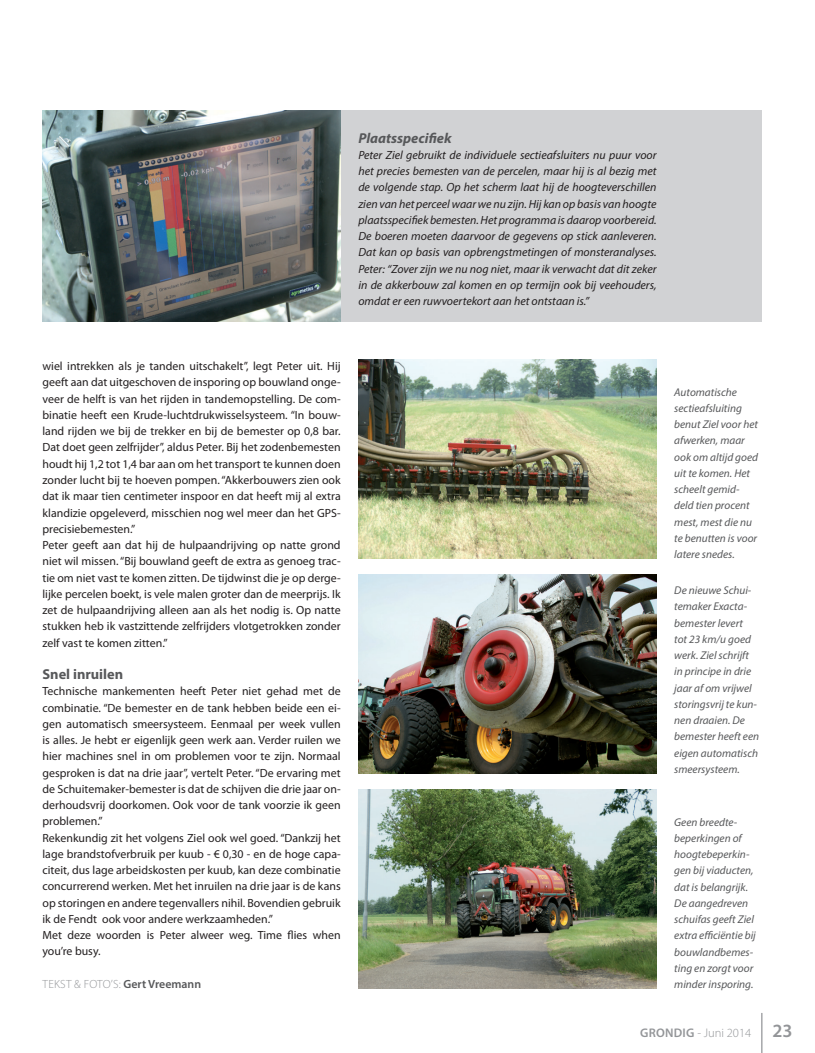
<style>
.page{position:relative;width:815px;height:1053px;background:#fff}
.page>*{position:absolute;margin:0;border:0;box-sizing:border-box;transform-origin:0 0}
.t1{font:italic 700 14.38px "Myriad Pro";color:#57585a}
.t2{font:700 14.38px "Myriad Pro";color:#57585a}
.t3{font:300 12.5px "Myriad Pro";color:#939598}
.t4{font:11.88px/16.2px "Myriad Pro";color:#231f20}
.t5{font:italic 11.88px/16.2px "Myriad Pro";color:#231f20;text-align:justify}
.t6{font:300 11.88px "Myriad Pro";letter-spacing:.02em;color:#939598}
.t7{font:italic 11.25px/16.2px "Myriad Pro";color:#57585a}
.s1{font-weight:600;color:#57585a}
.s2{font-weight:600}
.s3{font-weight:600;font-size:18.75px}
</style>
<div class="page">
<hr style="left:761px;top:1012px;width:1px;height:40px;background:#939598">
<div style="left:43px;top:110px;width:719px;height:211px;background:#d1d2d4"></div>
<img style="left:358px;top:789px;width:299px;height:199px">
<img style="left:43px;top:110px;width:298px;height:211px">
<img style="left:358px;top:359px;width:299px;height:199px">
<img style="left:358px;top:574px;width:299px;height:199px">
<p class="t1" style="left:358px;top:128px;width:95px">Plaatsspecifiek</p>
<p class="t5" style="left:358px;top:146px;width:300px">Peter Ziel gebruikt de individuele sectieafsluiters nu puur voor het precies bemesten van de percelen, maar hij is al bezig met de volgende stap. Op het scherm laat hij de hoogteverschillen zien van het perceel waar we nu zijn. Hij kan op basis van hoogte plaatsspecifiek bemesten. Het programma is daarop voorbereid.<br>De boeren moeten daarvoor de gegevens op stick aanleveren.<br>Dat kan op basis van opbrengstmetingen of monsteranalyses.<br>Peter: “Zover zijn we nu nog niet, maar ik verwacht dat dit zeker in de akkerbouw zal komen en op termijn ook bij veehouders, omdat er een ruwvoertekort aan het ontstaan is.”</p>
<p class="t4" style="left:43px;top:358px;width:300px">wiel intrekken als je tanden uitschakelt”, legt Peter uit. Hij geeft aan dat uitgeschoven de insporing op bouwland onge&shy;veer de helft is van het rijden in tandemopstelling. De com&shy;binatie heeft een Krude-luchtdrukwisselsysteem. “In bouw&shy;land rijden we bij de trekker en bij de bemester op 0,8 bar.<br>Dat doet geen zelfrijder”, aldus Peter. Bij het zodenbemesten houdt hij 1,2 tot 1,4 bar aan om het transport te kunnen doen zonder lucht bij te hoeven pompen. “Akkerbouwers zien ook dat ik maar tien centimeter inspoor en dat heeft mij al extra klandizie opgeleverd, misschien nog wel meer dan het GPS&shy;precisiebemesten.”<br>Peter geeft aan dat hij de hulpaandrijving op natte grond niet wil missen. “Bij bouwland geeft de extra as genoeg trac&shy;tie om niet vast te komen zitten. De tijdwinst die je op derge&shy;lijke percelen boekt, is vele malen groter dan de meerprijs. Ik zet de hulpaandrijving alleen aan als het nodig is. Op natte stukken heb ik vastzittende zelfrijders vlotgetrokken zonder zelf vast te komen zitten.”</p>
<p class="t2" style="left:43px;top:665px;width:82px">Snel inruilen</p>
<p class="t4" style="left:43px;top:683px;width:300px">Technische mankementen heeft Peter niet gehad met de combinatie. “De bemester en de tank hebben beide een ei&shy;gen automatisch smeersysteem. Eenmaal per week vullen is alles. Je hebt er eigenlijk geen werk aan. Verder ruilen we hier machines snel in om problemen voor te zijn. Normaal gesproken is dat na drie jaar”, vertelt Peter. “De ervaring met de Schuitemaker-bemester is dat de schijven die drie jaar on&shy;derhoudsvrij doorkomen. Ook voor de tank voorzie ik geen problemen.”<br>Rekenkundig zit het volgens Ziel ook wel goed. “Dankzij het lage brandstofverbruik per kuub - € 0,30 - en de hoge capa&shy;citeit, dus lage arbeidskosten per kuub, kan deze combinatie concurrerend werken. Met het inruilen na drie jaar is de kans op storingen en andere tegenvallers nihil. Bovendien gebruik ik de Fendt ook voor andere werkzaamheden.”<br>Met deze woorden is Peter alweer weg. Time flies when you’re busy.</p>
<p class="t6" style="left:43px;top:977px;width:160px">TEKST &amp; FOTO’S: <span class="s1">Gert Vreemann</span></p>
<p class="t7" style="left:674px;top:383px;width:85px">Automatische sectieafsluiting benut Ziel voor het afwerken, maar ook om altijd goed uit te komen. Het scheelt gemid&shy;deld tien procent mest, mest die nu te benutten is voor latere snedes.</p>
<p class="t7" style="left:674px;top:582px;width:86px">De nieuwe Schui&shy;temaker Exacta&shy;bemester levert<br>tot 23 km/u goed werk. Ziel schrijft in principe in drie jaar af om vrijwel storingsvrij te kun&shy;nen draaien. De bemester heeft een eigen automatisch smeersysteem.</p>
<p class="t7" style="left:674px;top:813px;width:83px">Geen breedte&shy;beperkingen of hoogtebeperkin&shy;gen bij viaducten, dat is belangrijk.<br>De aangedreven schuifas geeft Ziel extra efficiëntie bij bouwlandbemes&shy;ting en zorgt voor minder insporing.</p>
<p class="t3" style="left:640px;top:1025px;width:154px"><span class="s2">GRONDIG</span> - Juni 2014 <span class="s3">23</span></p>
</div>
